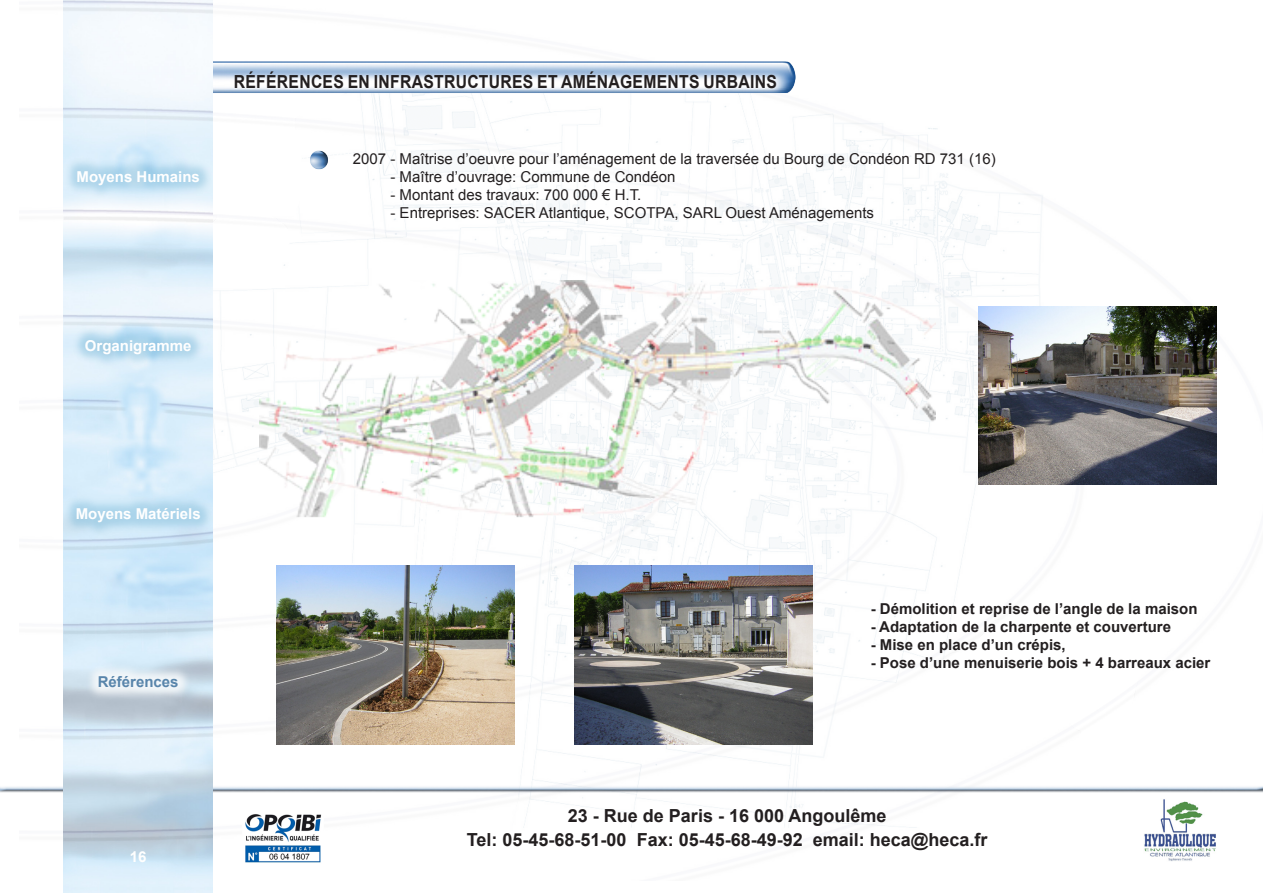
<style>
.page{position:relative;width:1263px;height:893px;background:#fff}
.page>*{position:absolute;margin:0;border:0;box-sizing:border-box;transform-origin:0 0}
.t1{font:700 18px "Arial";color:#231f20}
.t2{font:700 18px "Arial";letter-spacing:.02em;color:#231f20;scale:.87 1}
.t3{font:15px "Arial";color:#231f20}
.t4{font:700 15px "Arial";color:#231f20}
.Texte_bandeau_OFF{font:700 15px "Arial";color:#fff}
.Texte_bandeau_ON{font:700 15px "Arial";color:#5885ab}
</style>
<div class="page">
<img style="left:63px;top:0;width:1154px;height:880px">
<img style="left:213px;top:56px;width:594px;height:54px">
<img style="left:0;top:745px;width:1263px;height:92px">
<img style="left:64px;top:0;width:149px;height:893px">
<div style="left:62px;top:156px;width:150px;height:41px;background:#4399c3;opacity:.3"></div>
<div style="left:70px;top:325px;width:134px;height:42px;background:#4399c3;opacity:.3"></div>
<div style="left:61px;top:493px;width:151px;height:42px;background:#4399c3;opacity:.3"></div>
<div style="left:84px;top:661px;width:107px;height:39px;background:#fff;opacity:.75"></div>
<img style="left:308px;top:149px;width:22px;height:22px">
<img style="left:259px;top:281px;width:676px;height:238px">
<img style="left:276px;top:566px;width:238px;height:178px">
<img style="left:574px;top:566px;width:238px;height:178px">
<img style="left:978px;top:306px;width:238px;height:179px">
<img style="left:1144px;top:799px;width:72px;height:62px">
<img style="left:242px;top:811px;width:82px;height:53px">
<p class="Texte_bandeau_OFF" style="left:77px;top:167px;width:125px">Moyens Humains</p>
<p class="t2" style="left:234px;top:70px;width:626px">RÉFÉRENCES EN INFRASTRUCTURES ET AMÉNAGEMENTS URBAINS</p>
<p class="t3" style="left:353px;top:149px;width:644px">2007 - Maîtrise d’oeuvre pour l’aménagement de la traversée du Bourg de Condéon RD 731 (16)</p>
<p class="t3" style="left:390px;top:167px;width:287px">- Maître d’ouvrage: Commune de Condéon</p>
<p class="t3" style="left:390px;top:185px;width:252px">- Montant des travaux: 700 000 € H.T.</p>
<p class="t3" style="left:390px;top:203px;width:485px">- Entreprises: SACER Atlantique, SCOTPA, SARL Ouest Aménagements</p>
<p class="Texte_bandeau_OFF" style="left:85px;top:335px;width:108px">Organigramme</p>
<p class="Texte_bandeau_OFF" style="left:76px;top:504px;width:127px">Moyens Matériels</p>
<p class="Texte_bandeau_ON" style="left:98px;top:672px;width:82px">Références</p>
<p class="Texte_bandeau_OFF" style="left:130px;top:847px;width:18px">16</p>
<p class="t4" style="left:871px;top:598px;width:328px">- Démolition et reprise de l’angle de la maison</p>
<p class="t4" style="left:871px;top:616px;width:302px">- Adaptation de la charpente et couverture</p>
<p class="t4" style="left:871px;top:634px;width:197px">- Mise en place d’un crépis,</p>
<p class="t4" style="left:871px;top:652px;width:341px">- Pose d’une menuiserie bois + 4 barreaux acier</p>
<p class="t1" style="left:568px;top:804px;width:320px">23 - Rue de Paris - 16 000 Angoulême</p>
<p class="t1" style="left:467px;top:828px;width:522px">Tel: 05-45-68-51-00 Fax: 05-45-68-49-92 email: heca@heca.fr</p>
</div>
